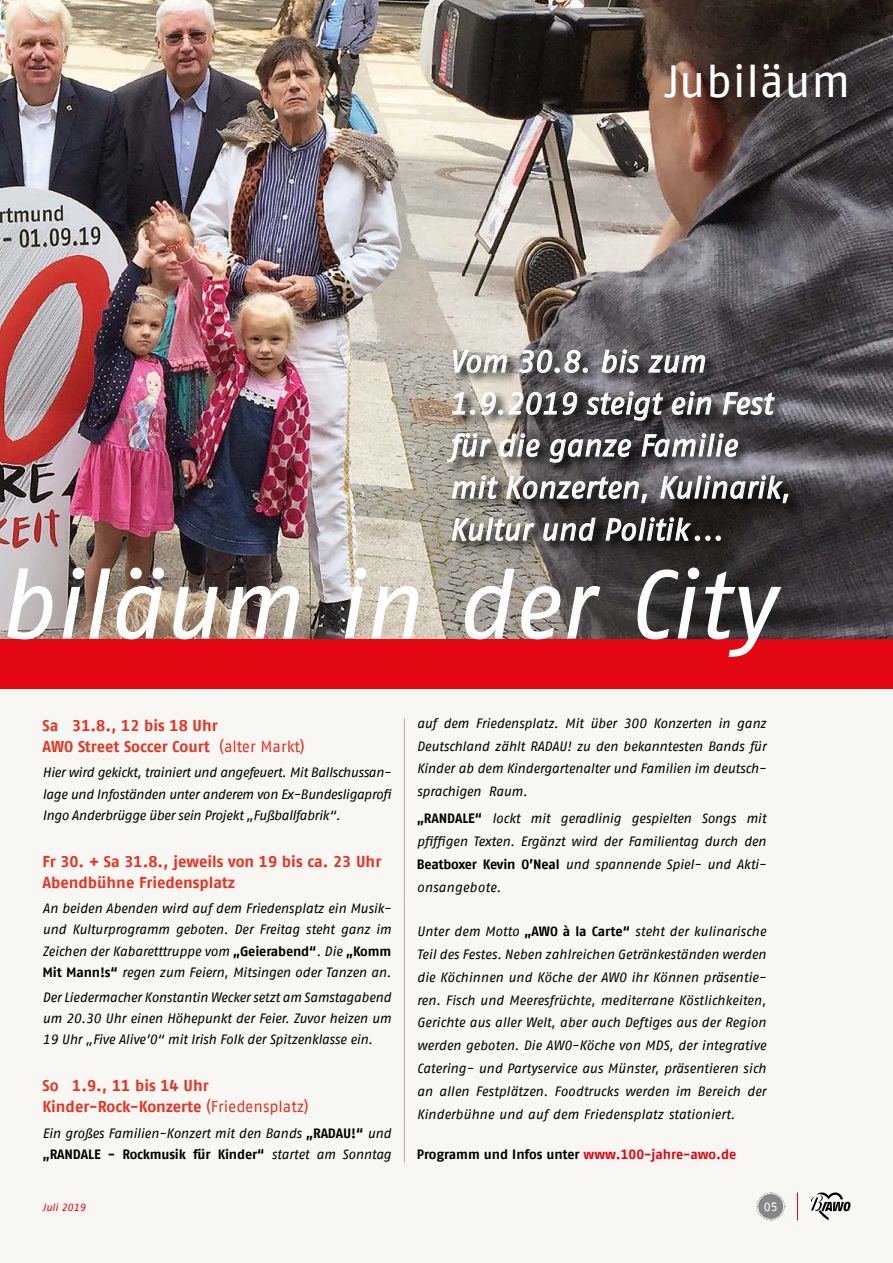
<style>
.page{position:relative;width:893px;height:1263px;background:#f9f7f3}
.page>*{position:absolute;margin:0;border:0;box-sizing:border-box;transform-origin:0 0}
.t1{font:italic 97.2px "AWO Fago Office";letter-spacing:-.01em;color:#fff}
.t2{font:45px "AWO Fago Office";letter-spacing:.015em;color:#fff}
.t3{font:italic 30.6px/42px "AWO Fago Office";letter-spacing:-.005em;color:#fff}
.t4{font:700 15.75px/21.1px "AWO Fago Office";color:#e63323}
.t5{font:italic 13.5px/22.8px "AWO Fago Office";letter-spacing:-.015em;color:#000;text-align:justify}
.t6{font:700 13.5px "AWO Fago Office";letter-spacing:-.005em;color:#000}
.t7{font:12px "AWO Fago Office";color:#fff}
.t8{font:italic 10.5px "AWO Fago Office";color:#e30613}
.s1{font-weight:400}
.s2{font-weight:700;font-style:normal}
.s3{color:#e30613}
</style>
<div class="page">
<img style="left:0;top:0;width:893px;height:640px">
<svg style="left:810px;top:1192px;width:40px;height:28px"></svg>
<svg style="left:756px;top:1192px;width:29px;height:29px"></svg>
<div style="left:758px;top:1194px;width:25px;height:25px;background:#878787;border-radius:50%"></div>
<svg style="left:797px;top:1192px;width:1px;height:28px"></svg>
<svg style="left:446px;top:348px;width:355px;height:206px;background:#555152"></svg>
<svg style="left:452px;top:349px;width:260px;height:74px;background:#7a7777"></svg>
<svg style="left:723px;top:392px;width:52px;height:31px;background:#6f6e71"></svg>
<svg style="left:447px;top:433px;width:44px;height:30px"></svg>
<svg style="left:499px;top:433px;width:41px;height:24px"></svg>
<svg style="left:549px;top:438px;width:82px;height:25px;background:#5f5d5f"></svg>
<svg style="left:641px;top:433px;width:97px;height:24px;background:#706e72"></svg>
<svg style="left:452px;top:475px;width:46px;height:32px"></svg>
<svg style="left:506px;top:476px;width:142px;height:31px;background:#615e5e"></svg>
<svg style="left:660px;top:475px;width:129px;height:28px;background:#5c595a"></svg>
<svg style="left:452px;top:517px;width:83px;height:32px;background:#8b8881"></svg>
<svg style="left:543px;top:517px;width:53px;height:25px"></svg>
<svg style="left:605px;top:517px;width:116px;height:32px;background:#3f3c3b"></svg>
<div style="left:0;top:640px;width:893px;height:49px;background:#e30613"></div>
<hr style="left:404px;top:718px;width:1px;height:444px;background:#baac90">
<h2 class="t2" style="left:665px;top:56px;width:187px">Jubiläum</h2>
<h3 class="t3" style="left:449px;top:340px;width:342px">Vom 30.8. bis zum<br>1.9.2019 steigt ein Fest für die ganze Familie mit Konzerten, Kulinarik,<br>Kultur und Politik...</h3>
<h1 class="t1" style="left:-3px;top:549px;width:778px">biläum in der City</h1>
<p class="t4" style="left:43px;top:714px;width:264px">Sa 31.8., 12 bis 18 Uhr<br>AWO Street Soccer Court <span class="s1">(alter Markt)</span></p>
<p class="t5" style="left:43px;top:762px;width:351px;line-height:21.1px">Hier wird gekickt, trainiert und angefeuert. Mit Ballschussan&shy;lage und Infoständen unter anderem von Ex-Bundesligaprofi Ingo Anderbrügge über sein Projekt „Fußballfabrik“.</p>
<p class="t4" style="left:43px;top:850px;width:340px">Fr 30. + Sa 31.8., jeweils von 19 bis ca. 23 Uhr<br>Abendbühne Friedensplatz</p>
<p class="t5" style="left:43px;top:898px;width:350px;line-height:21.1px">An beiden Abenden wird auf dem Friedensplatz ein Musik&shy;und Kulturprogramm geboten. Der Freitag steht ganz im Zeichen der Kabaretttruppe vom <span class="s2">„Geierabend“</span>. Die <span class="s2">„Komm Mit Mann!s“</span> regen zum Feiern, Mitsingen oder Tanzen an.</p>
<p class="t5" style="left:43px;top:987px;width:350px;line-height:21.1px">Der Liedermacher Konstantin Wecker setzt am Samstagabend um 20.30 Uhr einen Höhepunkt der Feier. Zuvor heizen um 19 Uhr „Five Alive’O“ mit Irish Folk der Spitzenklasse ein.</p>
<p class="t4" style="left:43px;top:1075px;width:268px">So 1.9., 11 bis 14 Uhr<br>Kinder-Rock-Konzerte <span class="s1">(Friedensplatz)</span></p>
<p class="t5" style="left:43px;top:1122px;width:350px;line-height:21.1px">Ein großes Familien-Konzert mit den Bands <span class="s2">„RADAU!“</span> und <span class="s2">„RANDALE - Rockmusik für Kinder“</span> startet am Sonntag</p>
<p class="t8" style="left:43px;top:1201px;width:45px">Juli 2019</p>
<p class="t5" style="left:417px;top:711px;width:351px">auf dem Friedensplatz. Mit über 300 Konzerten in ganz Deutschland zählt RADAU! zu den bekanntesten Bands für Kinder ab dem Kindergartenalter und Familien im deutsch&shy;sprachigen Raum.</p>
<p class="t5" style="left:417px;top:807px;width:351px"><span class="s2">„RANDALE“</span> lockt mit geradlinig gespielten Songs mit pfiffigen Texten. Ergänzt wird der Familientag durch den <span class="s2">Beatboxer Kevin O’Neal</span> und spannende Spiel- und Akti&shy;onsangebote.</p>
<p class="t5" style="left:417px;top:920px;width:351px">Unter dem Motto <span class="s2">„AWO à la Carte“</span> steht der kulinarische Teil des Festes. Neben zahlreichen Getränkeständen werden die Köchinnen und Köche der AWO ihr Können präsentie&shy;ren. Fisch und Meeresfrüchte, mediterrane Köstlichkeiten, Gerichte aus aller Welt, aber auch Deftiges aus der Region werden geboten. Die AWO-Köche von MDS, der integrative Catering- und Partyservice aus Münster, präsentieren sich an allen Festplätzen. Foodtrucks werden im Bereich der Kinderbühne und auf dem Friedensplatz stationiert.</p>
<p class="t6" style="left:417px;top:1146px;width:321px">Programm und Infos unter <span class="s3">www.100-jahre-awo.de</span></p>
<p class="t7" style="left:764px;top:1199px;width:15px">05</p>
</div>
